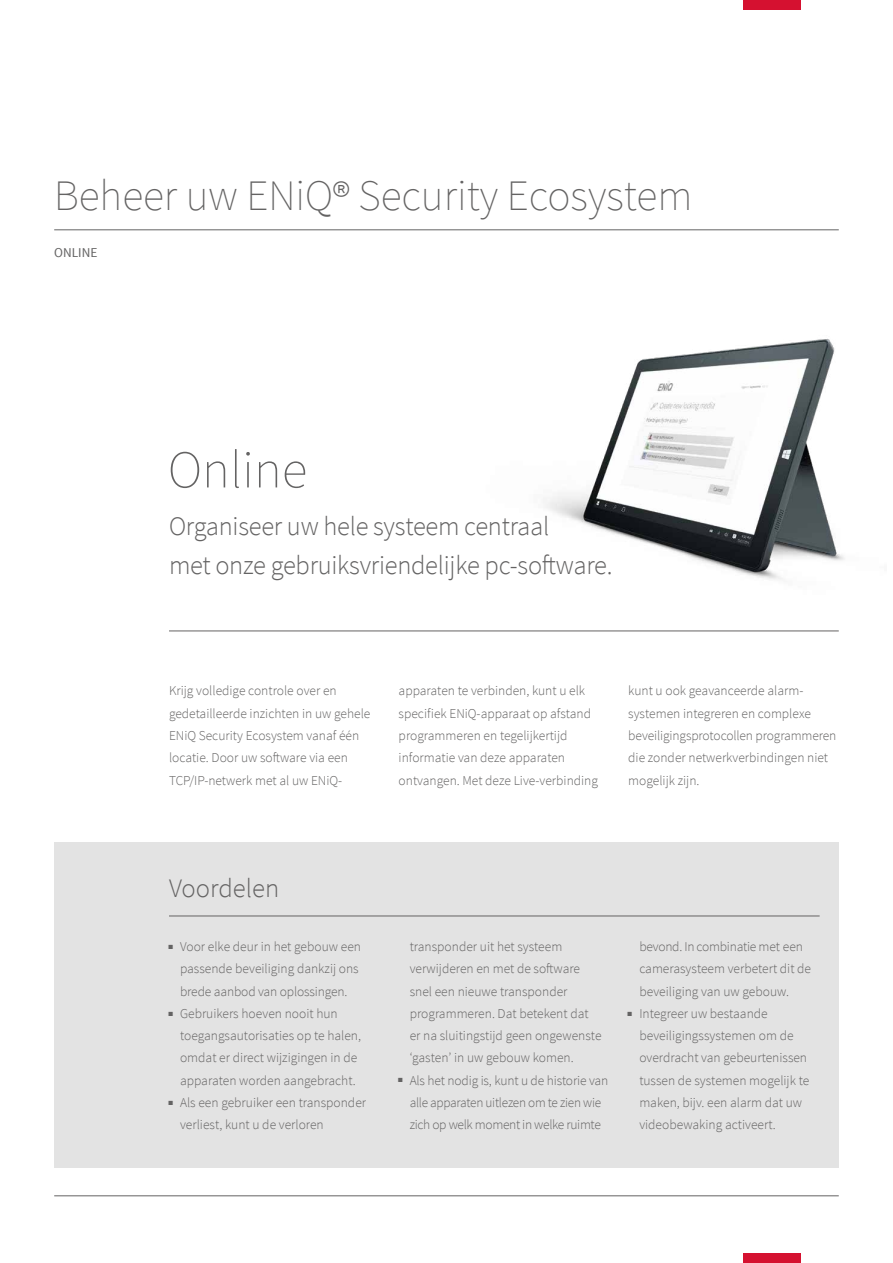
<style>
.page{position:relative;width:893px;height:1263px;background:#fff}
.page>*{position:absolute;margin:0;border:0;box-sizing:border-box;transform-origin:0 0}
.t1{font:200 53.1px "Source Sans Pro";color:#646363}
.t2{font:200 43.5px "Source Sans Pro";color:#646363}
.t3{font:300 26.7px/38.2px "Source Sans Pro";letter-spacing:-.01em;color:#646363}
.t4{font:300 13.5px/22.2px "Source Sans Pro";color:#646363}
.t5{font:300 13.5px/22.2px "Source Sans Pro";letter-spacing:-.02em;color:#646363;text-align:center}
.t6{font:13.5px "Source Sans Pro";color:#646363}
.s1{font-size:40.05px}
</style>
<div class="page">
<img style="left:543px;top:339px;width:302px;height:241px">
<div style="left:743px;top:1253px;width:57px;height:10px;background:#d51130"></div>
<hr style="left:54px;top:1195px;width:785px;height:1px;background:#646363">
<div style="left:743px;top:0;width:57px;height:10px;background:#d51130"></div>
<hr style="left:169px;top:631px;width:670px;height:1px;background:#646363">
<div style="left:54px;top:842px;width:785px;height:325px;background:#e3e3e3"></div>
<hr style="left:169px;top:916px;width:651px;height:1px;background:#646363">
<hr style="left:54px;top:230px;width:785px;height:1px;background:#646363">
<h2 class="t2" style="left:54px;top:170px;width:640px">Beheer uw ENiQ<span class="s1">®</span> Security Ecosystem</h2>
<p class="t6" style="left:54px;top:245px;width:45px">ONLINE</p>
<h1 class="t1" style="left:168px;top:438px;width:141px">Online</h1>
<h3 class="t3" style="left:169px;top:508px;width:445px">Organiseer uw hele systeem centraal<br>met onze gebruiksvriendelijke pc-software.</h3>
<p class="t4" style="left:169px;top:680px;width:203px">Krijg volledige controle over en gedetailleerde inzichten in uw gehele ENiQ Security Ecosystem vanaf één locatie. Door uw software via een TCP/IP-netwerk met al uw ENiQ-</p>
<p class="t4" style="left:399px;top:680px;width:201px">apparaten te verbinden, kunt u elk specifiek ENiQ-apparaat op afstand programmeren en tegelijkertijd informatie van deze apparaten ontvangen. Met deze Live-verbinding</p>
<p class="t4" style="left:628px;top:680px;width:210px">kunt u ook geavanceerde alarm&shy;systemen integreren en complexe beveiligingsprotocollen programmeren die zonder netwerkverbindingen niet mogelijk zijn.</p>
<h3 class="t3" style="left:169px;top:869px;width:112px">Voordelen</h3>
<p class="t4" style="left:180px;top:935px;width:182px;text-indent:-12px">■ Voor elke deur in het gebouw een passende beveiliging dankzij ons brede aanbod van oplossingen.</p>
<p class="t4" style="left:180px;top:1002px;width:183px;text-indent:-12px">■ Gebruikers hoeven nooit hun toegangsautorisaties op te halen, omdat er direct wijzigingen in de apparaten worden aangebracht.</p>
<p class="t4" style="left:180px;top:1091px;width:188px;text-indent:-12px">■ Als een gebruiker een transponder verliest, kunt u de verloren</p>
<p class="t4" style="left:410px;top:935px;width:193px">transponder uit het systeem verwijderen en met de software snel een nieuwe transponder programmeren. Dat betekent dat er na sluitingstijd geen ongewenste ‘gasten’ in uw gebouw komen.</p>
<p class="t5" style="left:398px;top:1069px;width:212px">■ Als het nodig is, kunt u de historie van alle apparaten uitlezen om te zien wie zich op welk moment in welke ruimte</p>
<p class="t4" style="left:639px;top:935px;width:173px">bevond. In combinatie met een camerasysteem verbetert dit de beveiliging van uw gebouw.</p>
<p class="t4" style="left:639px;top:1002px;width:171px;text-indent:-12px">■ Integreer uw bestaande beveiligingssystemen om de overdracht van gebeurtenissen tussen de systemen mogelijk te maken, bijv. een alarm dat uw videobewaking activeert.</p>
</div>
